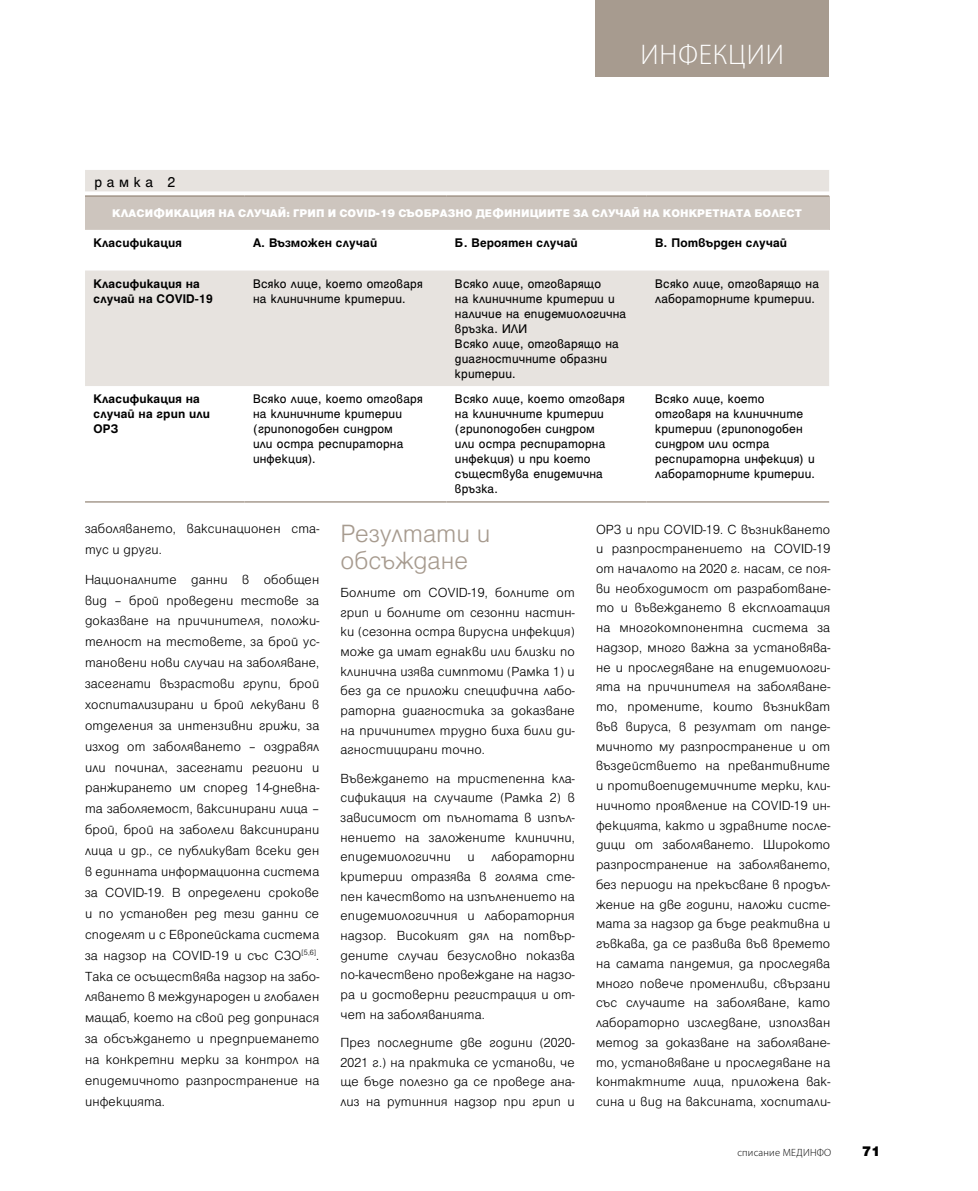
<style>
.page{position:relative;width:978px;height:1191px;background:#fff}
.page>*{position:absolute;margin:0;border:0;box-sizing:border-box;transform-origin:0 0}
.t1{font:300 28.5px "Myriad Pro";letter-spacing:.03em;color:#fff}
.t2{font:300 27px/27.2px "Helen Pro";color:#a79b8f}
.t3{font:15.75px "Helen Pro";letter-spacing:.3em;color:#000}
.t4{font:900 15px "Helen Pro";color:#000}
.t5{font:300 14.25px/19.8px "Helen Pro";letter-spacing:.01em;color:#000;text-align:justify}
.t6{font:13.5px/15px "Helen Pro";letter-spacing:.01em;color:#000}
.t7{font:700 13.5px/15px "Helen Pro";letter-spacing:.01em;color:#000}
.t8{font:900 12px "Helen Pro";letter-spacing:.01em;color:#fff}
.t9{font:300 10.5px "Myriad Pro";letter-spacing:.02em;color:#000}
</style>
<div class="page">
<div style="left:595px;top:0;width:234px;height:77px;background:#a79b8f"></div>
<div style="left:85px;top:196px;width:744px;height:34px;background:#cdc5be"></div>
<div style="left:85px;top:270px;width:744px;height:116px;background:#e7e3df"></div>
<hr style="left:85px;top:501px;width:159px;height:1px;background:#a79b8f">
<hr style="left:244px;top:501px;width:202px;height:1px;background:#a79b8f">
<hr style="left:446px;top:501px;width:201px;height:1px;background:#a79b8f">
<hr style="left:647px;top:501px;width:182px;height:1px;background:#a79b8f">
<hr style="left:85px;top:195px;width:159px;height:2px;background:#a79b8f">
<hr style="left:244px;top:195px;width:202px;height:2px;background:#a79b8f">
<hr style="left:446px;top:195px;width:201px;height:2px;background:#a79b8f">
<hr style="left:647px;top:195px;width:182px;height:2px;background:#a79b8f">
<div style="left:85px;top:170px;width:744px;height:21px;background:#e7e3df"></div>
<h1 class="t1" style="left:640px;top:37px;width:145px">ИНФЕКЦИИ</h1>
<p class="t3" style="left:94px;top:173px;width:83px">рамка 2</p>
<p class="t8" style="left:112px;top:207px;width:691px">КЛАСИФИКАЦИЯ НА СЛУЧАЙ: ГРИП И COVID-19 СЪОБРАЗНО ДЕФИНИЦИИТЕ ЗА СЛУЧАЙ НА КОНКРЕТНАТА БОЛЕСТ</p>
<p class="t7" style="left:94px;top:235px;width:90px">Класификация</p>
<p class="t7" style="left:253px;top:235px;width:126px">А. Възможен случай</p>
<p class="t7" style="left:455px;top:235px;width:124px">Б. Вероятен случай</p>
<p class="t7" style="left:655px;top:235px;width:133px">В. Потвърден случай</p>
<p class="t7" style="left:94px;top:276px;width:121px">Класификация на случай на COVID-19</p>
<p class="t6" style="left:253px;top:276px;width:171px">Всяко лице, което отговаря на клиничните критерии.</p>
<p class="t6" style="left:455px;top:276px;width:173px">Всяко лице, отговарящо<br>на клиничните критерии и наличие на епидемиологична връзка. ИЛИ<br>Всяко лице, отговарящо на диагностичните образни критерии.</p>
<p class="t6" style="left:655px;top:276px;width:165px">Всяко лице, отговарящо на лабораторните критерии.</p>
<p class="t7" style="left:94px;top:391px;width:118px">Класификация на случай на грип или<br>ОРЗ</p>
<p class="t6" style="left:253px;top:391px;width:171px">Всяко лице, което отговаря на клиничните критерии (грипоподобен синдром<br>или остра респираторна инфекция).</p>
<p class="t6" style="left:455px;top:391px;width:171px">Всяко лице, което отговаря на клиничните критерии (грипоподобен синдром<br>или остра респираторна инфекция) и при което съществува епидемична връзка.</p>
<p class="t6" style="left:655px;top:391px;width:161px">Всяко лице, което отговаря на клиничните критерии (грипоподобен синдром или остра респираторна инфекция) и лабораторните критерии.</p>
<p class="t5" style="left:85px;top:518px;width:236px;line-height:20.9px">заболяването, ваксинационен ста&shy;тус и други.</p>
<p class="t5" style="left:85px;top:569px;width:236px;line-height:20.9px">Националните данни в обобщен вид – брой проведени тестове за доказване на причинителя, положи&shy;телност на тестовете, за брой ус&shy;тановени нови случаи на заболяване, засегнати възрастови групи, брой хоспитализирани и брой лекувани в отделения за интензивни грижи, за изход от заболяването – оздравял или починал, засегнати региони и ранжирането им според 14-дневна&shy;та заболяемост, ваксинирани лица – брой, брой на заболели ваксинирани лица и др., се публикуват всеки ден в единната информационна система за COVID-19. В определени срокове и по установен ред тези данни се споделят и с Европейската система за надзор на COVID-19 и със СЗО<sup>[5,6]</sup>.<br>Така се осъществява надзор на забо&shy;ляването в международен и глобален мащаб, което на свой ред допринася за обсъждането и предприемането на конкретни мерки за контрол на епидемичното разпространение на инфекцията.</p>
<h2 class="t2" style="left:341px;top:519px;width:151px">Резултати и обсъждане</h2>
<p class="t5" style="left:341px;top:582px;width:236px">Болните от COVID-19, болните от грип и болните от сезонни настин&shy;ки (сезонна остра вирусна инфекция) може да имат еднакви или близки по клинична изява симптоми (Рамка 1) и без да се приложи специфична лабо&shy;раторна диагностика за доказване на причинител трудно биха били ди&shy;агностицирани точно.</p>
<p class="t5" style="left:341px;top:768px;width:236px">Въвеждането на тристепенна кла&shy;сификация на случаите (Рамка 2) в зависимост от пълнотата в изпъл&shy;нението на заложените клинични, епидемиологични и лабораторни критерии отразява в голяма сте&shy;пен качеството на изпълнението на епидемиологичния и лабораторния надзор. Високият дял на потвър&shy;дените случаи безусловно показва по-качествено провеждане на надзо&shy;ра и достоверни регистрация и от&shy;чет на заболяванията.</p>
<p class="t5" style="left:341px;top:1032px;width:236px">През последните две години (2020- 2021 г.) на практика се установи, че ще бъде полезно да се проведе ана&shy;лиз на рутинния надзор при грип и</p>
<p class="t5" style="left:596px;top:519px;width:236px">ОРЗ и при COVID-19. С възникването и разпространението на COVID-19 от началото на 2020 г. насам, се поя&shy;ви необходимост от разработване&shy;то и въвеждането в експлоатация на многокомпонентна система за надзор, много важна за установява&shy;не и проследяване на епидемиологи&shy;ята на причинителя на заболяване&shy;то, промените, които възникват във вируса, в резултат от панде&shy;мичното му разпространение и от въздействието на превантивните и противоепидемичните мерки, кли&shy;ничното проявление на COVID-19 ин&shy;фекцията, както и здравните после&shy;дици от заболяването. Широкото разпространение на заболяването, без периоди на прекъсване в продъл&shy;жение на две години, наложи систе&shy;мата за надзор да бъде реактивна и гъвкава, да се развива във времето на самата пандемия, да проследява много повече променливи, свързани със случаите на заболяване, като лабораторно изследване, използван метод за доказване на заболяване&shy;то, установяване и проследяване на контактните лица, приложена вак&shy;сина и вид на ваксината, хоспитали-</p>
<p class="t9" style="left:737px;top:1146px;width:95px">списание МЕДИНФО</p>
<p class="t4" style="left:862px;top:1142px;width:20px">71</p>
</div>
